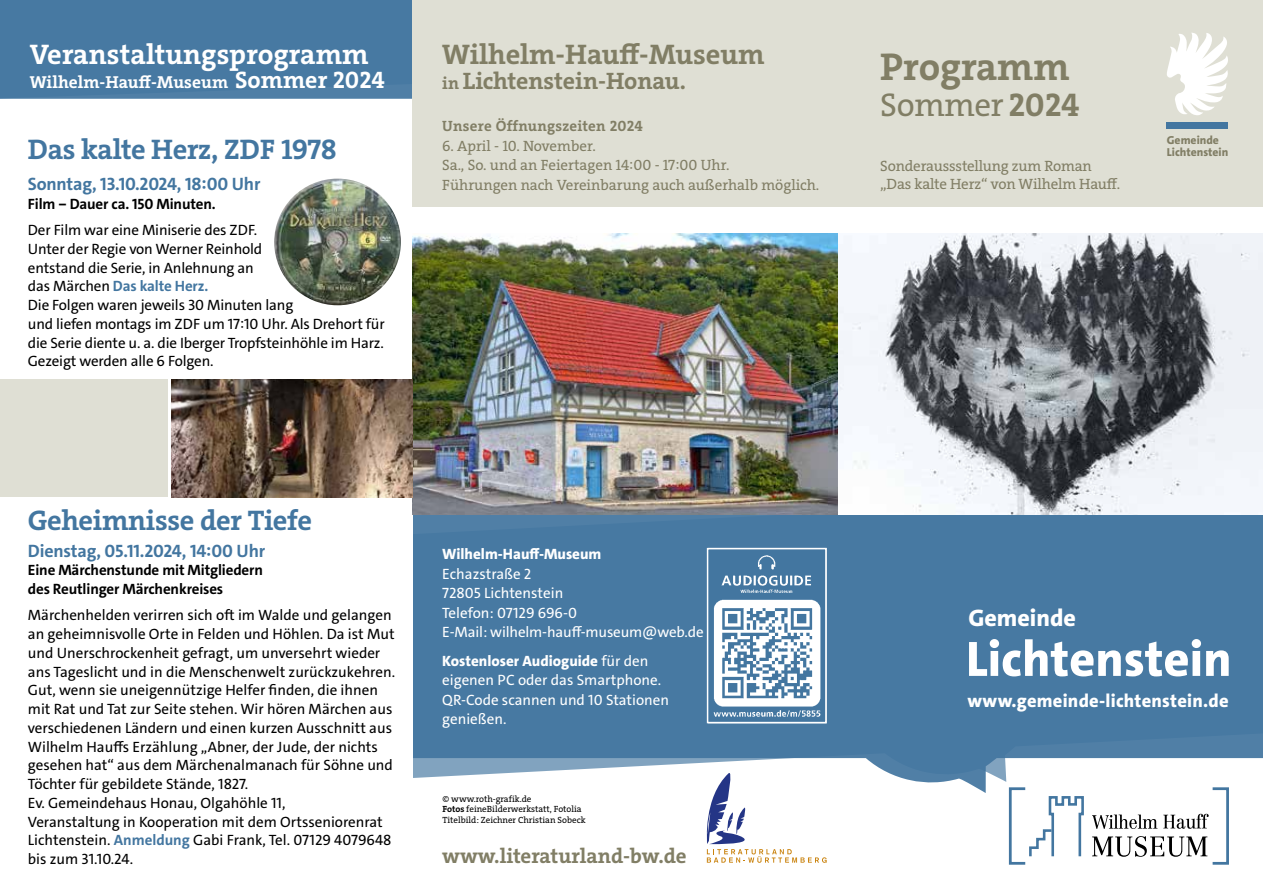
<style>
.page{position:relative;width:1263px;height:893px;background:#fff}
.page>*{position:absolute;margin:0;border:0;box-sizing:border-box;transform-origin:0 0}
.t1{font:800 50.25px "The Sans";color:#fff}
.t2{font:700 39px "The Serif";color:#817e65}
.t3{font:33px "The Serif";letter-spacing:-.01em;color:#817e65}
.t4{font:700 28.5px "The Serif";letter-spacing:-.01em;color:#4376a0}
.t5{font:700 28.5px "The Serif";letter-spacing:.005em;color:#fff}
.t6{font:700 28.5px "The Serif";color:#817e65}
.t7{font:800 24px "The Sans";color:#fff}
.t8{font:700 23.85px "The Serif";letter-spacing:-.005em;color:#817e65}
.t9{font:700 21px "The Serif";color:#817e65}
.t10{font:800 18.45px "The Sans";letter-spacing:.015em;color:#fff}
.t11{font:700 18px "The Sans";letter-spacing:-.01em;color:#4376a0}
.t12{font:700 17.4px "The Serif";letter-spacing:.005em;color:#fff}
.t13{font:15px/18.8px "The Sans";color:#000}
.t14{font:15px/19.5px "The Sans";color:#fff}
.t15{font:15px/19.5px "The Serif";letter-spacing:-.01em;color:#817e65}
.t16{font:700 15px/18.8px "The Sans";letter-spacing:-.01em;color:#000}
.t17{font:700 15px "The Serif";letter-spacing:.02em;color:#817e65}
.t18{font:800 15px "The Sans";color:#fff}
.t19{font:800 11.55px/12.5px "The Sans";color:#817e65}
.t20{font:9px/10.5px "The Serif";color:#000}
.s1{font-size:23.85px}
.s2{font-weight:700;color:#4376a0}
.s3{font-size:17.4px}
.s4{font-weight:800}
.s5{font-weight:700}
</style>
<div class="page">
<svg style="left:412px;top:514px;width:851px;height:279px;background:#5a87ab"></svg>
<img style="left:412px;top:234px;width:851px;height:280px">
<svg style="left:1029px;top:796px;width:55px;height:61px"></svg>
<svg style="left:1092px;top:836px;width:115px;height:21px"></svg>
<svg style="left:1092px;top:815px;width:65px;height:14px"></svg>
<svg style="left:1163px;top:814px;width:46px;height:15px"></svg>
<div style="left:1009px;top:787px;width:18px;height:78px;border:3px solid #4376a0"></div>
<div style="left:1211px;top:787px;width:18px;height:78px;border:3px solid #4376a0"></div>
<svg style="left:0;top:0;width:412px;height:99px;background:#4879a2"></svg>
<div style="left:412px;top:0;width:851px;height:206px;background:#dfdfd4"></div>
<div style="left:1167px;top:122px;width:61px;height:7px;background:#4376a0"></div>
<svg style="left:1167px;top:33px;width:61px;height:82px"></svg>
<img style="left:710px;top:551px;width:114px;height:169px">
<div style="left:707px;top:548px;width:120px;height:175px;border:2px solid #fff"></div>
<svg style="left:703px;top:769px;width:124px;height:94px"></svg>
<img style="left:274px;top:179px;width:127px;height:126px;border-radius:63px">
<img style="left:171px;top:379px;width:241px;height:118px">
<div style="left:0;top:379px;width:168px;height:118px;background:#dfdfd4"></div>
<h3 class="t5" style="left:30px;top:36px;width:340px">Veranstaltungsprogramm</h3>
<p class="t12" style="left:30px;top:70px;width:356px">Wilhelm-Hauff-Museum <span class="s1">Sommer 2024</span></p>
<h3 class="t4" style="left:28px;top:131px;width:310px">Das kalte Herz, ZDF 1978</h3>
<p class="t11" style="left:28px;top:172px;width:234px">Sonntag, 13.10.2024, 18:00 Uhr</p>
<p class="t16" style="left:28px;top:194px;width:189px">Film ‒ Dauer ca. 150 Minuten.</p>
<p class="t13" style="left:28px;top:221px;width:358px">Der Film war eine Miniserie des ZDF.<br>Unter der Regie von Werner Reinhold<br>entstand die Serie, in Anlehnung an<br>das Märchen <span class="s2">Das kalte Herz.<br></span>Die Folgen waren jeweils 30 Minuten lang<br>und liefen montags im ZDF um 17:10 Uhr. Als Drehort für die Serie diente u. a. die Iberger Tropfsteinhöhle im Harz.<br>Gezeigt werden alle 6 Folgen.</p>
<h3 class="t6" style="left:442px;top:36px;width:324px">Wilhelm-Hauff-Museum</h3>
<h3 class="t8" style="left:442px;top:66px;width:245px"><span class="s3">in</span> Lichtenstein-Honau.</h3>
<p class="t17" style="left:442px;top:117px;width:202px">Unsere Öffnungszeiten 2024</p>
<p class="t15" style="left:442px;top:136px;width:378px">6. April - 10. November.<br>Sa., So. und an Feiertagen 14:00 - 17:00 Uhr.<br>Führungen nach Vereinbarung auch außerhalb möglich.</p>
<h3 class="t4" style="left:28px;top:502px;width:286px">Geheimnisse der Tiefe</h3>
<p class="t11" style="left:28px;top:539px;width:239px">Dienstag, 05.11.2024, 14:00 Uhr</p>
<p class="t16" style="left:28px;top:561px;width:236px">Eine Märchenstunde mit Mitgliedern des Reutlinger Märchenkreises</p>
<p class="t13" style="left:28px;top:606px;width:369px">Märchenhelden verirren sich oft im Walde und gelangen an geheimnisvolle Orte in Felden und Höhlen. Da ist Mut und Unerschrockenheit gefragt, um unversehrt wieder ans Tageslicht und in die Menschenwelt zurückzukehren.<br>Gut, wenn sie uneigennützige Helfer finden, die ihnen mit Rat und Tat zur Seite stehen. Wir hören Märchen aus verschiedenen Ländern und einen kurzen Ausschnitt aus Wilhelm Hauffs Erzählung „Abner, der Jude, der nichts gesehen hat“ aus dem Märchenalmanach für Söhne und Töchter für gebildete Stände, 1827.<br>Ev. Gemeindehaus Honau, Olgahöhle 11,<br>Veranstaltung in Kooperation mit dem Ortsseniorenrat Lichtenstein. <span class="s2">Anmeldung</span> Gabi Frank, Tel. 07129 4079648 bis zum 31.10.24.</p>
<p class="t18" style="left:442px;top:544px;width:161px">Wilhelm-Hauff-Museum</p>
<p class="t14" style="left:442px;top:564px;width:263px">Echazstraße 2<br>72805 Lichtenstein<br>Telefon: 07129 696-0<br>E-Mail: wilhelm-hauff-museum@web.de</p>
<p class="t14" style="left:442px;top:651px;width:228px"><span class="s4">Kostenloser Audioguide</span> für den eigenen PC oder das Smartphone.<br>QR-Code scannen und 10 Stationen genießen.</p>
<p class="t20" style="left:442px;top:794px;width:145px">© www.roth-grafik.de<br><span class="s5">Fotos</span> feineBilderwerkstatt, Fotolia<br>Titelbild: Zeichner Christian Sobeck</p>
<h3 class="t9" style="left:442px;top:843px;width:246px">www.literaturland-bw.de</h3>
<h2 class="t2" style="left:880px;top:42px;width:191px">Programm</h2>
<h3 class="t3" style="left:880px;top:84px;width:201px">Sommer <span class="s5">2024</span></h3>
<p class="t15" style="left:880px;top:157px;width:242px;line-height:18px">Sonderaussstellung zum Roman „Das kalte Herz“ von Wilhelm Hauff.</p>
<p class="t19" style="left:1167px;top:133px;width:63px">Gemeinde<br>Lichtenstein</p>
<h3 class="t7" style="left:968px;top:602px;width:109px">Gemeinde</h3>
<h1 class="t1" style="left:966px;top:627px;width:267px">Lichtenstein</h1>
<p class="t10" style="left:967px;top:689px;width:263px">www.gemeinde-lichtenstein.de</p>
</div>
